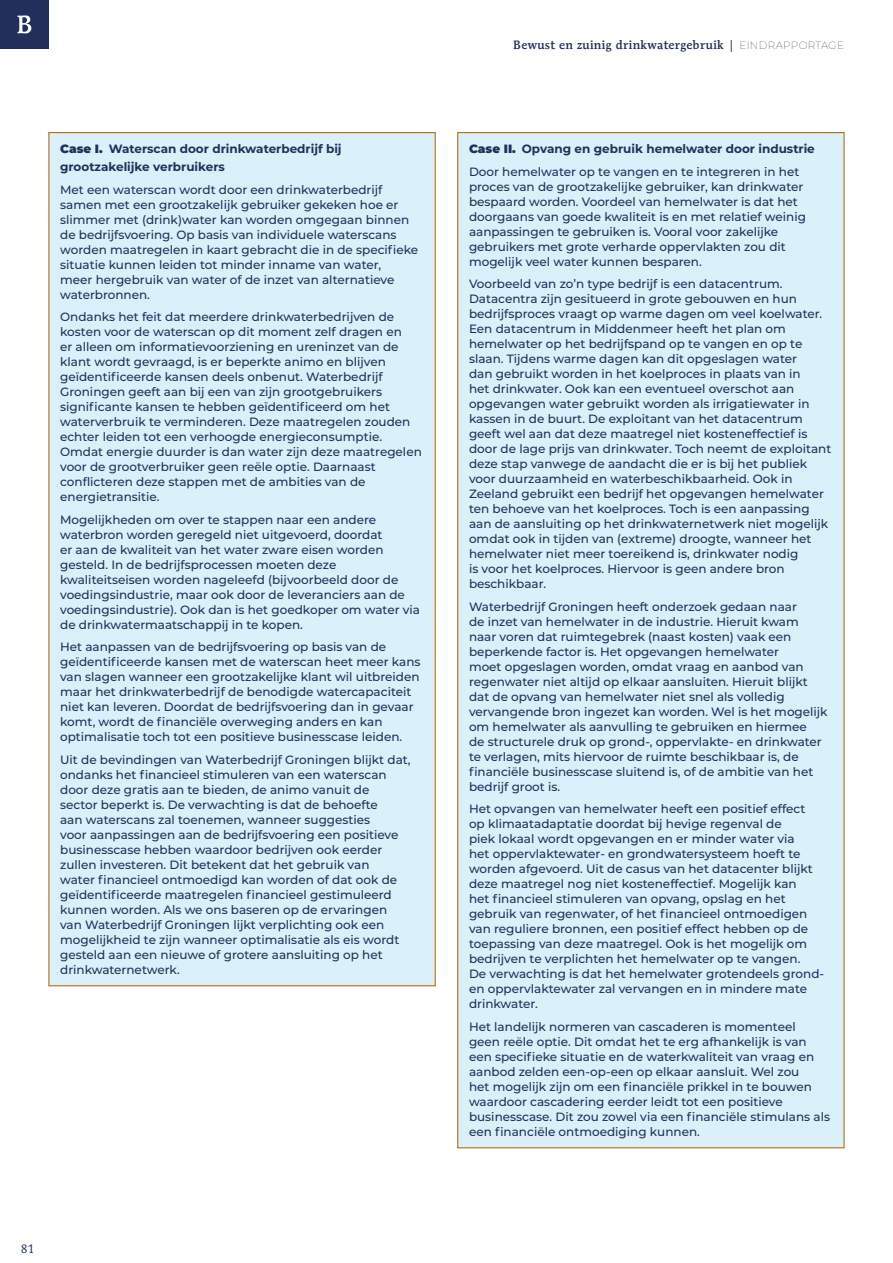
<style>
.page{position:relative;width:893px;height:1263px;background:#fff}
.page>*{position:absolute;margin:0;border:0;box-sizing:border-box;transform-origin:0 0}
.Kadertekst_meerdere{font:500 12px/15px "Montserrat";color:#21305b}
.Kaderkop{font:700 12px/18px "Montserrat";color:#21305b}
.t1{font:500 12px "Mendoza Roman Std";letter-spacing:.03em;color:#21305b}
.t2{font:12px "Mendoza Roman Std";color:#21305b}
.s1{font-weight:900}
.s2{font-family:"Montserrat";font-weight:100;font-size:10.5px;color:#000}
</style>
<div class="page">
<div style="left:0;top:0;width:49px;height:49px;background:#21305b"></div>
<svg style="left:17px;top:15px;width:14px;height:18px"></svg>
<div style="left:48px;top:132px;width:388px;height:854px;background:#daf0fa;border:1px solid #ba6e15"></div>
<div style="left:457px;top:132px;width:388px;height:1016px;background:#daf0fa;border:1px solid #ba6e15"></div>
<h5 class="Kaderkop" style="left:60px;top:139px;width:283px"><span class="s1">Case I.</span> Waterscan door drinkwaterbedrijf bij grootzakelijke verbruikers</h5>
<p class="Kadertekst_meerdere" style="left:60px;top:181px;width:360px">Met een waterscan wordt door een drinkwaterbedrijf samen met een grootzakelijk gebruiker gekeken hoe er slimmer met (drink)water kan worden omgegaan binnen de bedrijfsvoering. Op basis van individuele waterscans worden maatregelen in kaart gebracht die in de specifieke situatie kunnen leiden tot minder inname van water,<br>meer hergebruik van water of de inzet van alternatieve waterbronnen.</p>
<p class="Kadertekst_meerdere" style="left:60px;top:309px;width:363px">Ondanks het feit dat meerdere drinkwaterbedrijven de kosten voor de waterscan op dit moment zelf dragen en<br>er alleen om informatievoorziening en ureninzet van de klant wordt gevraagd, is er beperkte animo en blijven geïdentificeerde kansen deels onbenut. Waterbedrijf Groningen geeft aan bij een van zijn grootgebruikers significante kansen te hebben geïdentificeerd om het waterverbruik te verminderen. Deze maatregelen zouden echter leiden tot een verhoogde energieconsumptie.<br>Omdat energie duurder is dan water zijn deze maatregelen voor de grootverbruiker geen reële optie. Daarnaast conflicteren deze stappen met de ambities van de energietransitie.</p>
<p class="Kadertekst_meerdere" style="left:60px;top:511px;width:361px">Mogelijkheden om over te stappen naar een andere waterbron worden geregeld niet uitgevoerd, doordat<br>er aan de kwaliteit van het water zware eisen worden gesteld. In de bedrijfsprocessen moeten deze kwaliteitseisen worden nageleefd (bijvoorbeeld door de voedingsindustrie, maar ook door de leveranciers aan de voedingsindustrie). Ook dan is het goedkoper om water via de drinkwatermaatschappij in te kopen.</p>
<p class="Kadertekst_meerdere" style="left:60px;top:639px;width:362px">Het aanpassen van de bedrijfsvoering op basis van de geïdentificeerde kansen met de waterscan heet meer kans van slagen wanneer een grootzakelijke klant wil uitbreiden maar het drinkwaterbedrijf de benodigde watercapaciteit niet kan leveren. Doordat de bedrijfsvoering dan in gevaar komt, wordt de financiële overweging anders en kan optimalisatie toch tot een positieve businesscase leiden.</p>
<p class="Kadertekst_meerdere" style="left:60px;top:751px;width:352px">Uit de bevindingen van Waterbedrijf Groningen blijkt dat, ondanks het financieel stimuleren van een waterscan door deze gratis aan te bieden, de animo vanuit de<br>sector beperkt is. De verwachting is dat de behoefte<br>aan waterscans zal toenemen, wanneer suggesties<br>voor aanpassingen aan de bedrijfsvoering een positieve businesscase hebben waardoor bedrijven ook eerder zullen investeren. Dit betekent dat het gebruik van<br>water financieel ontmoedigd kan worden of dat ook de geïdentificeerde maatregelen financieel gestimuleerd kunnen worden. Als we ons baseren op de ervaringen van Waterbedrijf Groningen lijkt verplichting ook een mogelijkheid te zijn wanneer optimalisatie als eis wordt gesteld aan een nieuwe of grotere aansluiting op het drinkwaternetwerk.</p>
<p class="t2" style="left:21px;top:1241px;width:15px">81</p>
<p class="t1" style="left:513px;top:37px;width:332px">Bewust en zuinig drinkwatergebruik | <span class="s2">EINDRAPPORTAGE</span></p>
<h5 class="Kaderkop" style="left:469px;top:139px;width:347px"><span class="s1">Case II.</span> Opvang en gebruik hemelwater door industrie</h5>
<p class="Kadertekst_meerdere" style="left:469px;top:163px;width:338px">Door hemelwater op te vangen en te integreren in het proces van de grootzakelijke gebruiker, kan drinkwater bespaard worden. Voordeel van hemelwater is dat het doorgaans van goede kwaliteit is en met relatief weinig aanpassingen te gebruiken is. Vooral voor zakelijke gebruikers met grote verharde oppervlakten zou dit mogelijk veel water kunnen besparen.</p>
<p class="Kadertekst_meerdere" style="left:469px;top:276px;width:364px">Voorbeeld van zo’n type bedrijf is een datacentrum.<br>Datacentra zijn gesitueerd in grote gebouwen en hun bedrijfsproces vraagt op warme dagen om veel koelwater.<br>Een datacentrum in Middenmeer heeft het plan om hemelwater op het bedrijfspand op te vangen en op te slaan. Tijdens warme dagen kan dit opgeslagen water<br>dan gebruikt worden in het koelproces in plaats van in<br>het drinkwater. Ook kan een eventueel overschot aan opgevangen water gebruikt worden als irrigatiewater in kassen in de buurt. De exploitant van het datacentrum geeft wel aan dat deze maatregel niet kosteneffectief is door de lage prijs van drinkwater. Toch neemt de exploitant deze stap vanwege de aandacht die er is bij het publiek voor duurzaamheid en waterbeschikbaarheid. Ook in Zeeland gebruikt een bedrijf het opgevangen hemelwater ten behoeve van het koelproces. Toch is een aanpassing aan de aansluiting op het drinkwaternetwerk niet mogelijk omdat ook in tijden van (extreme) droogte, wanneer het hemelwater niet meer toereikend is, drinkwater nodig<br>is voor het koelproces. Hiervoor is geen andere bron beschikbaar.</p>
<p class="Kadertekst_meerdere" style="left:469px;top:598px;width:360px">Waterbedrijf Groningen heeft onderzoek gedaan naar<br>de inzet van hemelwater in de industrie. Hieruit kwam naar voren dat ruimtegebrek (naast kosten) vaak een beperkende factor is. Het opgevangen hemelwater<br>moet opgeslagen worden, omdat vraag en aanbod van regenwater niet altijd op elkaar aansluiten. Hieruit blijkt dat de opvang van hemelwater niet snel als volledig vervangende bron ingezet kan worden. Wel is het mogelijk om hemelwater als aanvulling te gebruiken en hiermee<br>de structurele druk op grond-, oppervlakte- en drinkwater te verlagen, mits hiervoor de ruimte beschikbaar is, de financiële businesscase sluitend is, of de ambitie van het bedrijf groot is.</p>
<p class="Kadertekst_meerdere" style="left:469px;top:801px;width:357px">Het opvangen van hemelwater heeft een positief effect op klimaatadaptatie doordat bij hevige regenval de<br>piek lokaal wordt opgevangen en er minder water via<br>het oppervlaktewater- en grondwatersysteem hoeft te worden afgevoerd. Uit de casus van het datacenter blijkt deze maatregel nog niet kosteneffectief. Mogelijk kan<br>het financieel stimuleren van opvang, opslag en het gebruik van regenwater, of het financieel ontmoedigen van reguliere bronnen, een positief effect hebben op de toepassing van deze maatregel. Ook is het mogelijk om bedrijven te verplichten het hemelwater op te vangen.<br>De verwachting is dat het hemelwater grotendeels grond&shy;en oppervlaktewater zal vervangen en in mindere mate drinkwater.</p>
<p class="Kadertekst_meerdere" style="left:469px;top:1018px;width:363px">Het landelijk normeren van cascaderen is momenteel<br>geen reële optie. Dit omdat het te erg afhankelijk is van een specifieke situatie en de waterkwaliteit van vraag en aanbod zelden een-op-een op elkaar aansluit. Wel zou<br>het mogelijk zijn om een financiële prikkel in te bouwen waardoor cascadering eerder leidt tot een positieve businesscase. Dit zou zowel via een financiële stimulans als een financiële ontmoediging kunnen.</p>
</div>
